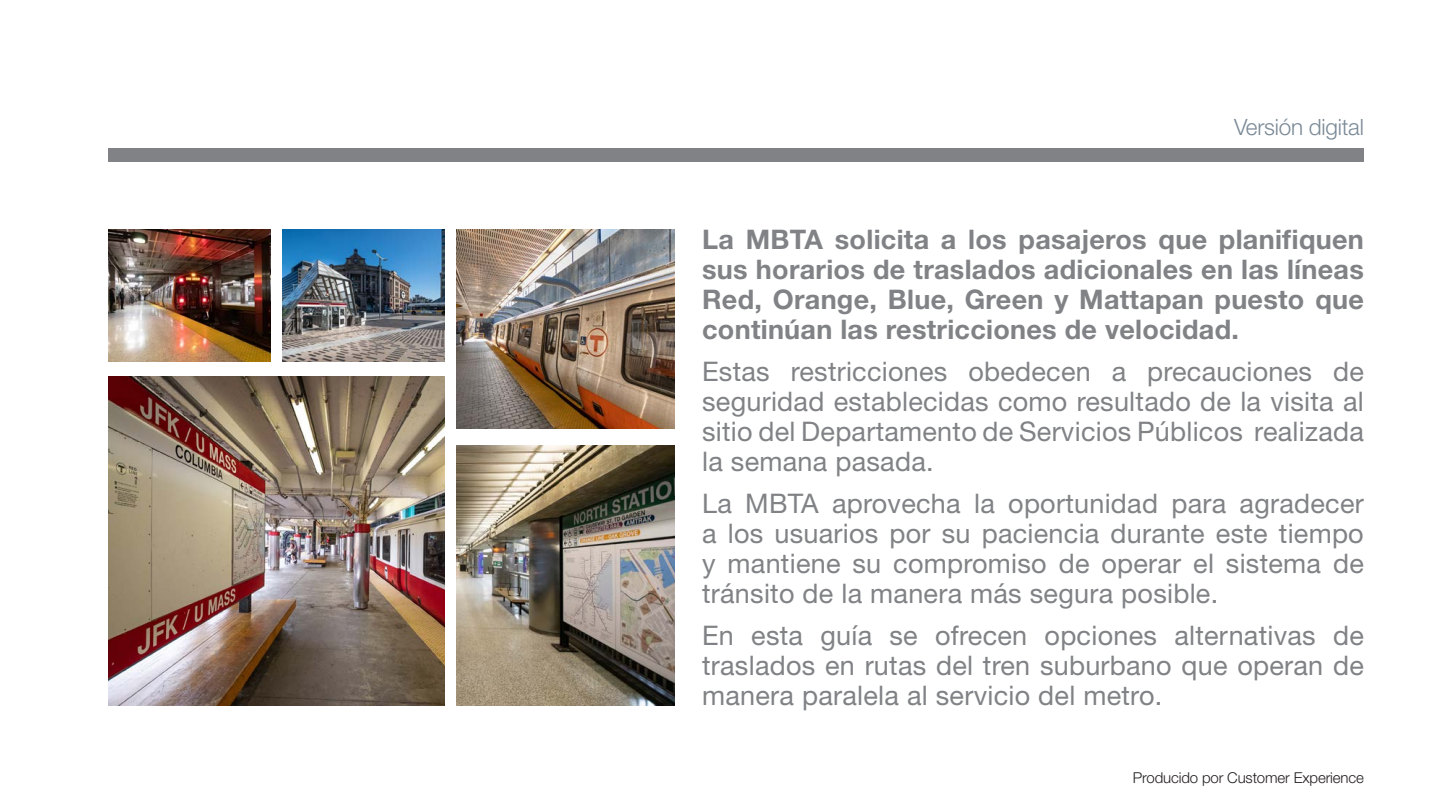
<style>
.page{position:relative;width:1440px;height:810px;background:#fff}
.page>*{position:absolute;margin:0;border:0;box-sizing:border-box;transform-origin:0 0}
.Section_Subtitle{font:27px/30px "Helvetica Neue LT Std";letter-spacing:.01em;color:#808285;text-align:justify}
.Section_Subtitle-2{font:700 27px/30px "Helvetica Neue LT Std";letter-spacing:.01em;color:#808285;text-align:justify}
.t1{font:300 22.5px "Helvetica Neue LT Std";letter-spacing:-.01em;color:#7b8a97}
.Cover_Subtitle{font:300 15px "Helvetica Neue LT Std";letter-spacing:-.01em;color:#231f20}
.s1{font-weight:400;font-size:18px;color:#808285}
</style>
<div class="page">
<div style="left:108px;top:148px;width:1256px;height:14px;background:#808285"></div>
<img style="left:108px;top:230px;width:162px;height:132px">
<img style="left:282px;top:230px;width:162px;height:132px">
<img style="left:456px;top:230px;width:218px;height:199px">
<img style="left:108px;top:377px;width:336px;height:328px">
<img style="left:456px;top:446px;width:218px;height:259px">
<p class="t1" style="left:1234px;top:113px;width:131px">Versión digital<span class="s1">2</span></p>
<p class="Section_Subtitle-2" style="left:702px;top:224px;width:663px">La MBTA solicita a los pasajeros que planifiquen sus horarios de traslados adicionales en las líneas Red, Orange, Blue, Green y Mattapan puesto que continúan las restricciones de velocidad.</p>
<p class="Section_Subtitle" style="left:702px;top:356px;width:663px">Estas restricciones obedecen a precauciones de seguridad establecidas como resultado de la visita al sitio del Departamento de Servicios Públicos realizada la semana pasada.</p>
<p class="Section_Subtitle" style="left:702px;top:488px;width:663px">La MBTA aprovecha la oportunidad para agradecer a los usuarios por su paciencia durante este tiempo y mantiene su compromiso de operar el sistema de tránsito de la manera más segura posible.</p>
<p class="Section_Subtitle" style="left:702px;top:620px;width:663px">En esta guía se ofrecen opciones alternativas de traslados en rutas del tren suburbano que operan de manera paralela al servicio del metro.</p>
<p class="Cover_Subtitle" style="left:1133px;top:769px;width:232px">Producido por Customer Experience</p>
</div>
